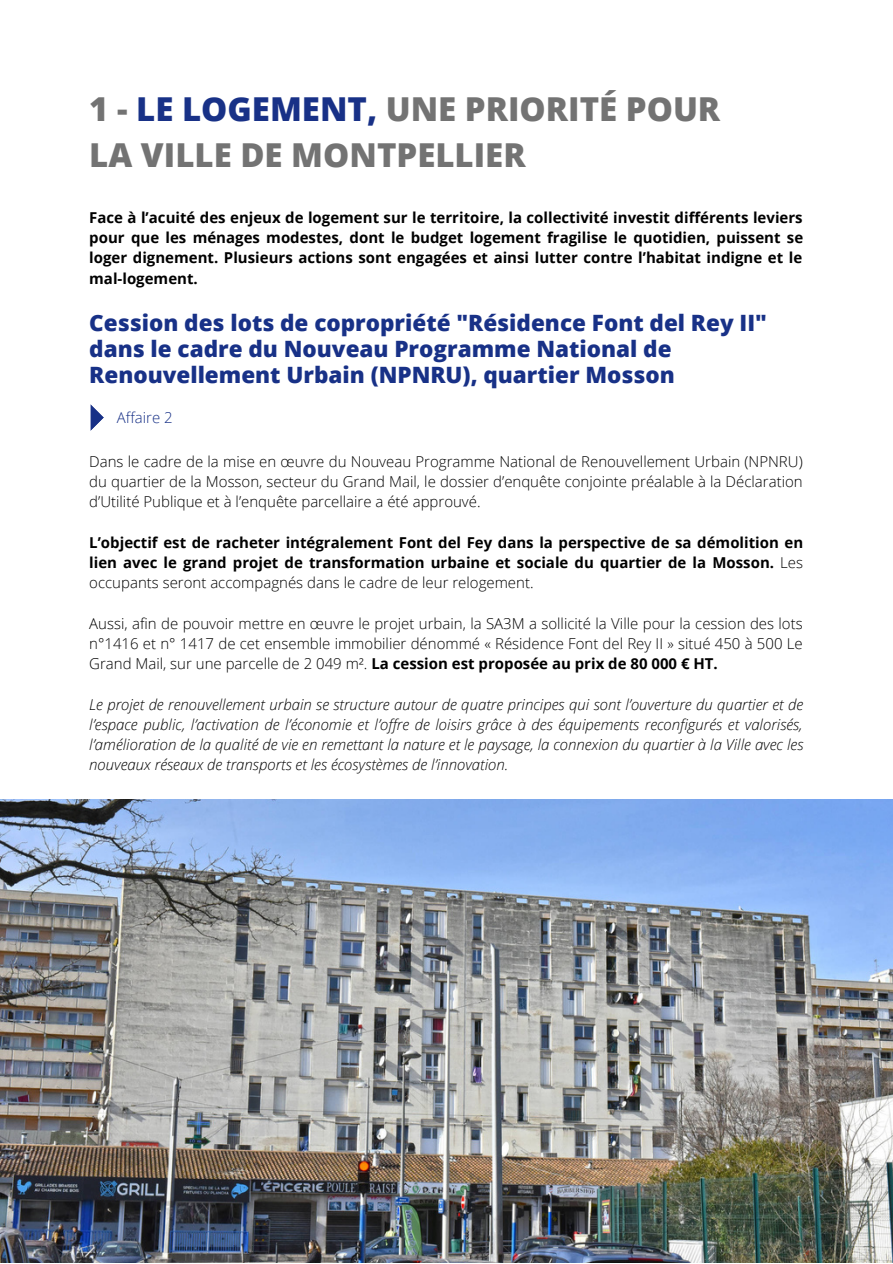
<style>
.page{position:relative;width:893px;height:1264px;background:#fff}
.page>*{position:absolute;margin:0;border:0;box-sizing:border-box;transform-origin:0 0}
.t1{font:800 33px/46px "Open Sans";color:#737373}
.t2{font:800 22.5px/25.8px "Open Sans";color:#183187}
.t3{font:700 15px/20.2px "Open Sans";color:#000;text-align:justify}
.t4{font:300 15px/20.2px "Open Sans";color:#000;text-align:justify}
.t5{font:italic 300 15px/20.2px "Open Sans";color:#000;text-align:justify}
.t6{font:300 15px "Open Sans";color:#183187}
.s1{color:#183187}
.s2{font-weight:300}
.s3{font-weight:700}
</style>
<div class="page">
<svg style="left:90px;top:404px;width:14px;height:27px"></svg>
<img style="left:0;top:799px;width:892px;height:463px">
<h1 class="t1" style="left:89px;top:85px;width:632px">1 - <span class="s1">LE LOGEMENT,</span> UNE PRIORITÉ POUR<br>LA VILLE DE MONTPELLIER</h1>
<p class="t3" style="left:89px;top:207px;width:715px">Face à l’acuité des enjeux de logement sur le territoire, la collectivité investit différents leviers pour que les ménages modestes, dont le budget logement fragilise le quotidien, puissent se loger dignement. Plusieurs actions sont engagées et ainsi lutter contre l’habitat indigne et le mal-logement.</p>
<h2 class="t2" style="left:89px;top:310px;width:679px">Cession des lots de copropriété "Résidence Font del Rey II" dans le cadre du Nouveau Programme National de<br>Renouvellement Urbain (NPNRU), quartier Mosson</h2>
<p class="t6" style="left:117px;top:407px;width:57px">Affaire 2</p>
<p class="t4" style="left:89px;top:451px;width:715px">Dans le cadre de la mise en œuvre du Nouveau Programme National de Renouvellement Urbain (NPNRU) du quartier de la Mosson, secteur du Grand Mail, le dossier d’enquête conjointe préalable à la Déclaration d’Utilité Publique et à l’enquête parcellaire a été approuvé.</p>
<p class="t3" style="left:89px;top:531px;width:715px">L’objectif est de racheter intégralement Font del Fey dans la perspective de sa démolition en lien avec le grand projet de transformation urbaine et sociale du quartier de la Mosson. <span class="s2">Les occupants seront accompagnés dans le cadre de leur relogement.</span></p>
<p class="t4" style="left:89px;top:612px;width:714px">Aussi, afin de pouvoir mettre en œuvre le projet urbain, la SA3M a sollicité la Ville pour la cession des lots n°1416 et n° 1417 de cet ensemble immobilier dénommé « Résidence Font del Rey II » situé 450 à 500 Le Grand Mail, sur une parcelle de 2 049 m². <span class="s3">La cession est proposée au prix de 80 000 € HT.</span></p>
<p class="t5" style="left:89px;top:693px;width:715px">Le projet de renouvellement urbain se structure autour de quatre principes qui sont l’ouverture du quartier et de l’espace public, l’activation de l’économie et l’offre de loisirs grâce à des équipements reconfigurés et valorisés, l’amélioration de la qualité de vie en remettant la nature et le paysage, la connexion du quartier à la Ville avec les nouveaux réseaux de transports et les écosystèmes de l’innovation.</p>
</div>
